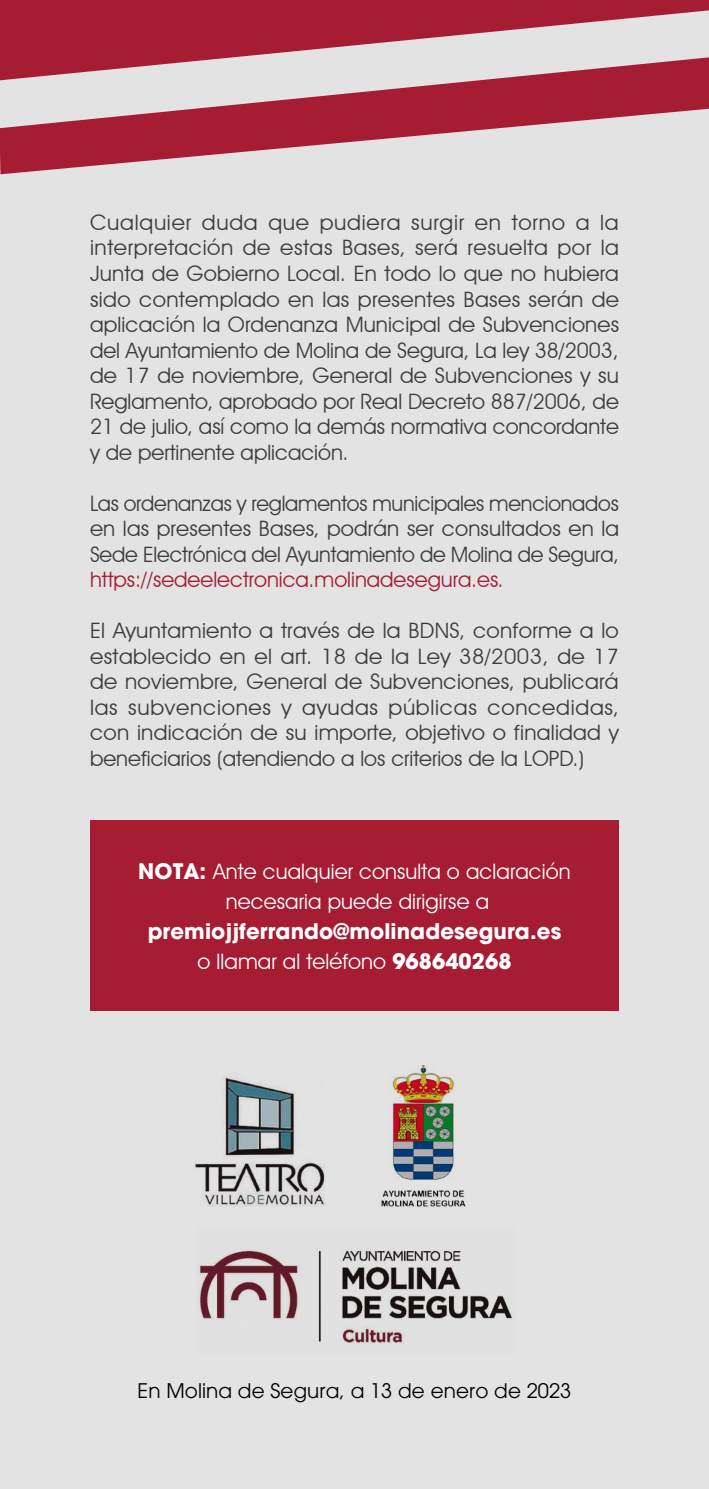
<style>
.page{position:relative;width:709px;height:1489px;background:#fff}
.page>*{position:absolute;margin:0;border:0;box-sizing:border-box;transform-origin:0 0}
.t1{font:21.25px/25.5px "Avant Garde IT Cby BT";color:#3c3c3b;text-align:justify}
.t2{font:21.25px/30px "Avant Garde IT Cby BT";letter-spacing:.005em;color:#fff;text-align:center}
.t3{font:20px "ITC Avant Garde Std";letter-spacing:.005em;color:#000}
.s1{color:#a51c33}
.s2{font-family:"ITC Avant Garde Std";font-weight:700}
</style>
<div class="page">
<div style="left:0;top:0;width:709px;height:1488px;background:#e3e3e3"></div>
<div style="left:90px;top:820px;width:529px;height:190px;background:#a51c33"></div>
<svg style="left:0;top:0;width:709px;height:57px;fill:#a51c33"></svg>
<svg style="left:0;top:57px;width:709px;height:117px"></svg>
<img style="left:195px;top:1076px;width:130px;height:130px">
<img style="left:199px;top:1249px;width:313px;height:95px">
<img style="left:381px;top:1065px;width:85px;height:142px">
<p class="t1" style="left:90px;top:209px;width:530px">Cualquier duda que pudiera surgir en torno a la interpretación de estas Bases, será resuelta por la Junta de Gobierno Local. En todo lo que no hubiera sido contemplado en las presentes Bases serán de aplicación la Ordenanza Municipal de Subvenciones del Ayuntamiento de Molina de Segura, La ley 38/2003, de 17 de noviembre, General de Subvenciones y su Reglamento, aprobado por Real Decreto 887/2006, de 21 de julio, así como la demás normativa concordante y de pertinente aplicación.</p>
<p class="t1" style="left:90px;top:490px;width:530px">Las ordenanzas y reglamentos municipales mencionados en las presentes Bases, podrán ser consultados en la Sede Electrónica del Ayuntamiento de Molina de Segura, <span class="s1">https://sedeelectronica.molinadesegura.es.</span></p>
<p class="t1" style="left:90px;top:617px;width:530px">El Ayuntamiento a través de la BDNS, conforme a lo establecido en el art. 18 de la Ley 38/2003, de 17 de noviembre, General de Subvenciones, publicará las subvenciones y ayudas públicas concedidas, con indicación de su importe, objetivo o finalidad y beneficiarios (atendiendo a los criterios de la LOPD.)</p>
<p class="t2" style="left:138px;top:855px;width:434px"><span class="s2">NOTA:</span> Ante cualquier consulta o aclaración necesaria puede dirigirse a <span class="s2">premiojjferrando@molinadesegura.es<br></span>o llamar al teléfono <span class="s2">968640268</span></p>
<p class="t3" style="left:138px;top:1378px;width:435px">En Molina de Segura, a 13 de enero de 2023</p>
</div>
